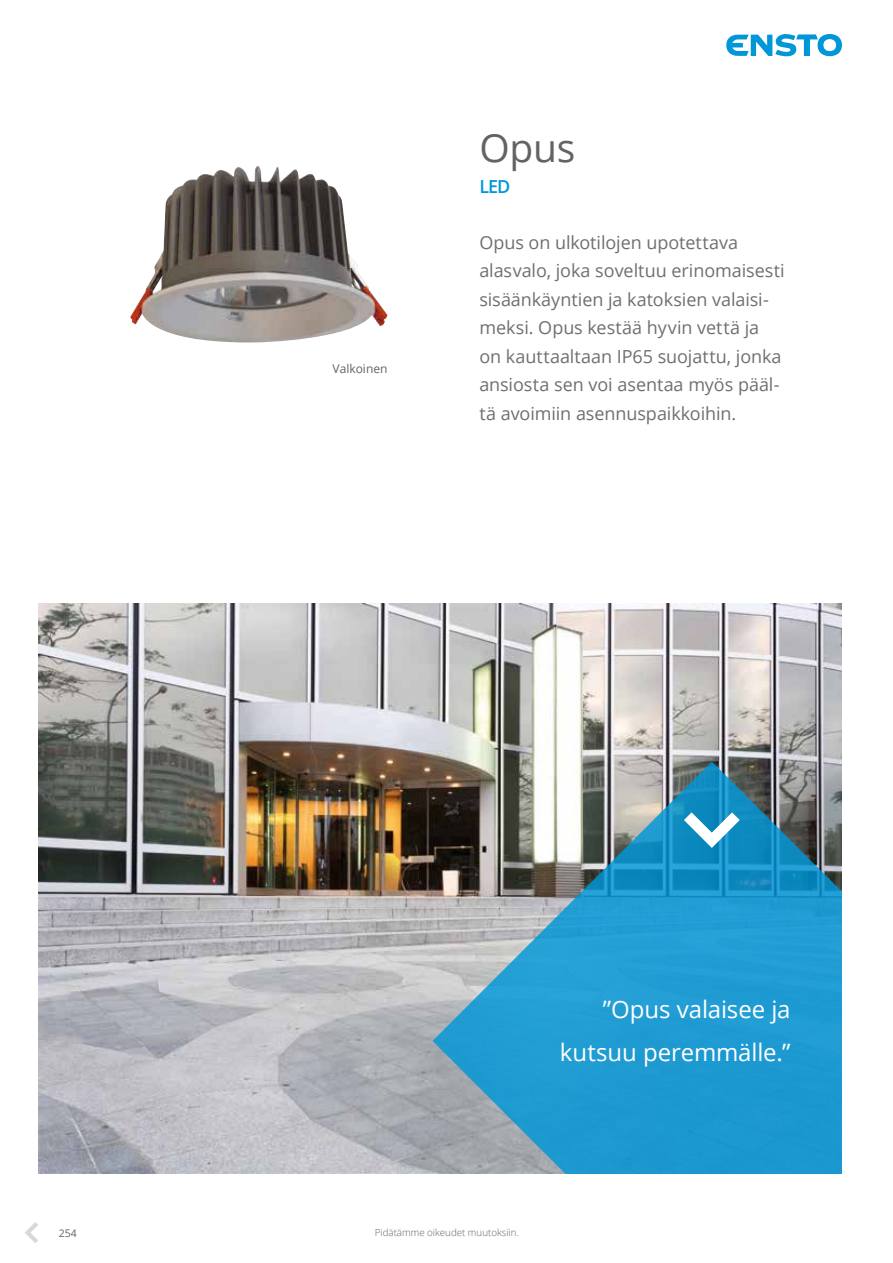
<style>
.page{position:relative;width:893px;height:1263px;background:#fff}
.page>*{position:absolute;margin:0;border:0;box-sizing:border-box;transform-origin:0 0}
.t1{font:39px "Open Sans";color:#646363}
.t2{font:24px/43.5px "Open Sans";letter-spacing:-.005em;color:#fff;text-align:right}
.t3{font:18px/28.5px "Open Sans";letter-spacing:-.005em;color:#706f6f}
.t4{font:600 18px "Open Sans";color:#0097d9}
.t5{font:12px "Open Sans";color:#646363}
.t6{font:10.5px "Open Sans";color:#646363}
.t7{font:300 9.75px "Open Sans";color:#646363}
</style>
<div class="page">
<svg style="left:726px;top:34px;width:116px;height:22px"></svg>
<svg style="left:25px;top:1222px;width:13px;height:21px"></svg>
<img style="left:38px;top:604px;width:804px;height:569px">
<svg style="left:432px;top:761px;width:410px;height:413px;background:#4695b6"></svg>
<svg style="left:684px;top:812px;width:56px;height:36px"></svg>
<img style="left:130px;top:166px;width:257px;height:176px">
<h1 class="t1" style="left:479px;top:121px;width:97px">Opus</h1>
<p class="t5" style="left:333px;top:360px;width:56px">Valkoinen</p>
<p class="t4" style="left:479px;top:175px;width:33px">LED</p>
<p class="t3" style="left:479px;top:228px;width:307px">Opus on ulkotilojen upotettava alasvalo, joka soveltuu erinomaisesti sisäänkäyntien ja katoksien valaisi&shy;meksi. Opus kestää hyvin vettä ja on kauttaaltaan IP65 suojattu, jonka ansiosta sen voi asentaa myös pääl&shy;tä avoimiin asennuspaikkoihin.</p>
<h2 class="t2" style="left:560px;top:987px;width:232px">”Opus valaisee ja kutsuu peremmälle.”</h2>
<p class="t6" style="left:59px;top:1226px;width:20px">254</p>
<p class="t7" style="left:375px;top:1226px;width:145px">Pidätämme oikeudet muutoksiin.</p>
</div>
